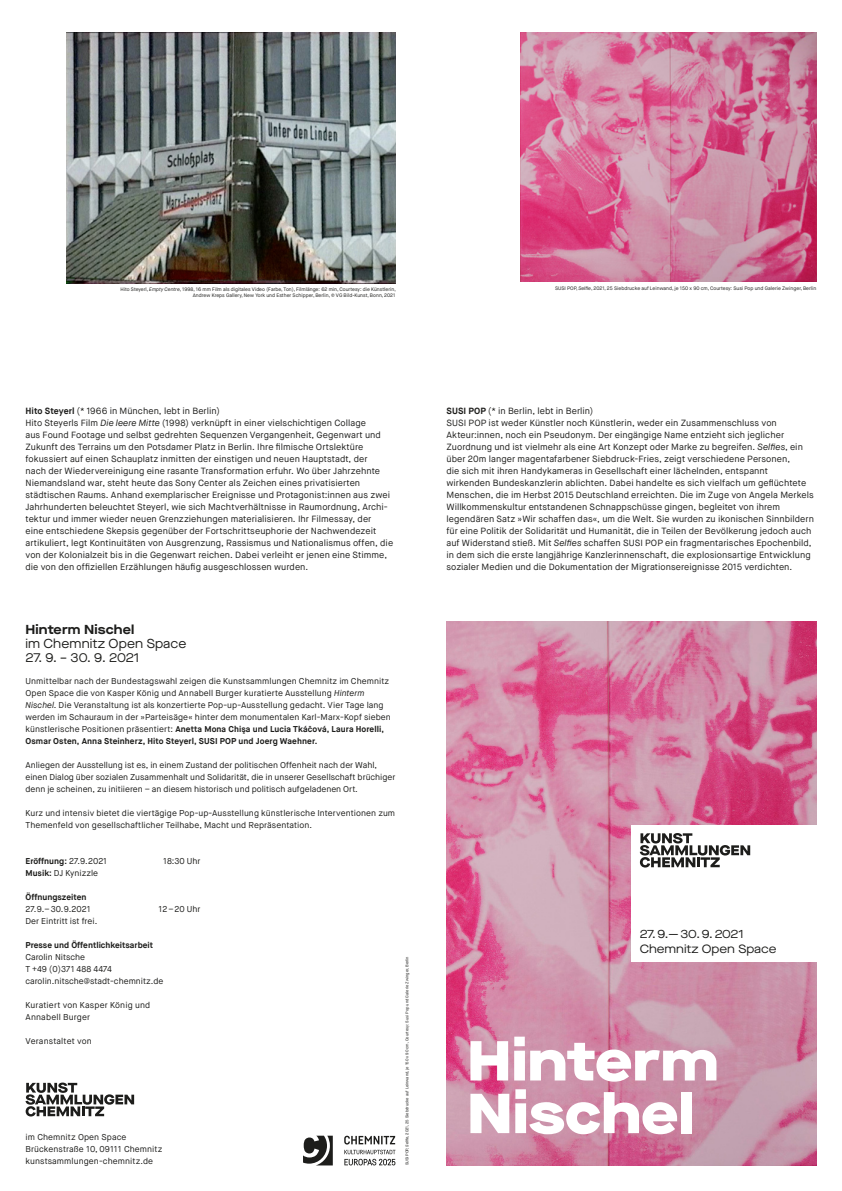
<style>
.page{position:relative;width:842px;height:1191px;background:#fff}
.page>*{position:absolute;margin:0;border:0;box-sizing:border-box;transform-origin:0 0}
.t1{font:900 56.2px "Maison Neue Extended";letter-spacing:.01em;color:#fff}
.Headline_-_MNE_13_Au{font:13px/14px "Maison Neue Extended";letter-spacing:.01em;color:#1d1d1b;scale:.95 1}
.t2{font:12px "Maison Neue Extended";color:#1d1d1b}
.t3{font:9px/12px "Maison Neue";letter-spacing:.005em;color:#1d1d1b}
.Absatzformat_1{font:8.5px/12px "Maison Neue";letter-spacing:.005em;color:#1d1d1b}
.Text___MN_8_5{font:8.5px "Maison Neue";letter-spacing:.01em;color:#1d1d1b}
.Absatzformat_1-2{font:700 8.5px "Maison Neue";color:#1d1d1b}
.t4{font:5px "Maison Neue";color:#1d1d1b}
.t5{font:4px "Maison Neue";color:#1d1d1b}
.s1{font-style:italic}
.s2{font-weight:700}
.s3{font-weight:400}
</style>
<div class="page">
<img style="left:446px;top:621px;width:370px;height:544px">
<div style="left:631px;top:825px;width:211px;height:136px;background:#fff"></div>
<svg style="left:640px;top:833px;width:110px;height:34px"></svg>
<svg style="left:26px;top:1082px;width:108px;height:34px"></svg>
<svg style="left:303px;top:1135px;width:30px;height:30px"></svg>
<svg style="left:344px;top:1135px;width:51px;height:30px"></svg>
<img style="left:520px;top:32px;width:296px;height:250px">
<img style="left:66px;top:32px;width:329px;height:251px">
<p class="t4" style="left:120px;top:286px;width:277px">Hito Steyerl, <span class="s1">Empty Centre</span>, 1998, 16 mm Film als digitales Video (Farbe, Ton), Filmlänge: 62 min, Courtesy: die Künstlerin,</p>
<p class="t4" style="left:193px;top:292px;width:204px">Andrew Kreps Gallery, New York und Esther Schipper, Berlin, © VG Bild-Kunst, Bonn, 2021</p>
<p class="t4" style="left:555px;top:285px;width:263px">SUSI POP, <span class="s1">Selfie</span>, 2021, 25 Siebdrucke auf Leinwand, je 150 x 90 cm, Courtesy: Susi Pop und Galerie Zwinger, Berlin</p>
<p class="t3" style="left:26px;top:404px;width:196px"><span class="s2">Hito Steyerl</span> (* 1966 in München, lebt in Berlin)</p>
<p class="t3" style="left:26px;top:416px;width:369px">Hito Steyerls Film <span class="s1">Die leere Mitte</span> (1998) verknüpft in einer vielschichtigen Collage<br>aus Found Footage und selbst gedrehten Sequenzen Vergangenheit, Gegenwart und Zukunft des Terrains um den Potsdamer Platz in Berlin. Ihre filmische Ortslektüre fokussiert auf einen Schauplatz inmitten der einstigen und neuen Hauptstadt, der<br>nach der Wiedervereinigung eine rasante Transformation erfuhr. Wo über Jahrzehnte Niemandsland war, steht heute das Sony Center als Zeichen eines privatisierten städtischen Raums. Anhand exemplarischer Ereignisse und Protagonist:innen aus zwei Jahrhunderten beleuchtet Steyerl, wie sich Machtverhältnisse in Raumordnung, Archi&shy;tektur und immer wieder neuen Grenzziehungen materialisieren. Ihr Filmessay, der<br>eine entschiedene Skepsis gegenüber der Fortschrittseuphorie der Nachwendezeit artikuliert, legt Kontinuitäten von Ausgrenzung, Rassismus und Nationalismus offen, die von der Kolonialzeit bis in die Gegenwart reichen. Dabei verleiht er jenen eine Stimme, die von den offiziellen Erzählungen häufig ausgeschlossen wurden.</p>
<p class="Headline_-_MNE_13_Au" style="left:26px;top:622px;width:171px"><span class="s2">Hinterm Nischel<br></span>im Chemnitz Open Space</p>
<p class="Headline_-_MNE_13_Au" style="left:26px;top:650px;width:121px">27. 9. – 30. 9. 2021</p>
<p class="Absatzformat_1" style="left:26px;top:675px;width:367px">Unmittelbar nach der Bundestagswahl zeigen die Kunstsammlungen Chemnitz im Chemnitz Open Space die von Kasper König und Annabell Burger kuratierte Ausstellung <span class="s1">Hinterm Nischel</span>. Die Veranstaltung ist als konzertierte Pop-up-Ausstellung gedacht. Vier Tage lang werden im Schauraum in der »Parteisäge« hinter dem monumentalen Karl-Marx-Kopf sieben künstlerische Positionen präsentiert: <span class="s2">Anetta Mona Chişa und Lucia Tkáčová, Laura Horelli, Osmar Osten, Anna Steinherz, Hito Steyerl, SUSI POP und Joerg Waehner.</span></p>
<p class="Absatzformat_1" style="left:26px;top:759px;width:371px">Anliegen der Ausstellung ist es, in einem Zustand der politischen Offenheit nach der Wahl, einen Dialog über sozialen Zusammenhalt und Solidarität, die in unserer Gesellschaft brüchiger denn je scheinen, zu initiieren – an diesem historisch und politisch aufgeladenen Ort.</p>
<p class="Absatzformat_1" style="left:26px;top:807px;width:371px">Kurz und intensiv bietet die viertägige Pop-up-Ausstellung künstlerische Interventionen zum<br>Themenfeld von gesellschaftlicher Teilhabe, Macht und Repräsentation.</p>
<p class="Absatzformat_1-2" style="left:26px;top:856px;width:83px">Eröffnung: <span class="s3">27.9.2021</span></p>
<p class="Absatzformat_1" style="left:163px;top:855px;width:39px">18:30 Uhr</p>
<p class="Absatzformat_1" style="left:26px;top:867px;width:74px"><span class="s2">Musik:</span> DJ Kynizzle</p>
<p class="Absatzformat_1-2" style="left:26px;top:892px;width:63px">Öffnungszeiten</p>
<p class="Absatzformat_1" style="left:26px;top:903px;width:67px">27.9.–30.9.2021</p>
<p class="Absatzformat_1" style="left:158px;top:903px;width:44px">12–20 Uhr</p>
<p class="Absatzformat_1" style="left:26px;top:915px;width:73px">Der Eintritt ist frei.</p>
<p class="Absatzformat_1-2" style="left:26px;top:940px;width:129px">Presse und Öffentlichkeitsarbeit</p>
<p class="Absatzformat_1" style="left:26px;top:951px;width:61px">Carolin Nitsche</p>
<p class="Absatzformat_1" style="left:26px;top:963px;width:88px">T +49 (0)371 488 4474</p>
<p class="Absatzformat_1" style="left:26px;top:975px;width:139px">carolin.nitsche@stadt-chemnitz.de</p>
<p class="Absatzformat_1" style="left:26px;top:999px;width:126px">Kuratiert von Kasper König und</p>
<p class="Absatzformat_1" style="left:26px;top:1011px;width:66px">Annabell Burger</p>
<p class="Absatzformat_1" style="left:26px;top:1035px;width:68px">Veranstaltet von</p>
<p class="Text___MN_8_5" style="left:26px;top:1132px;width:102px">im Chemnitz Open Space</p>
<p class="Text___MN_8_5" style="left:26px;top:1144px;width:138px">Brückenstraße 10, 09111 Chemnitz</p>
<p class="Text___MN_8_5" style="left:26px;top:1156px;width:129px">kunstsammlungen-chemnitz.de</p>
<p class="t5" style="left:404px;top:1165px;width:211px;rotate:-90deg">SUSI POP, <span class="s1">Selfie</span>, 2021, 25 Siebdrucke auf Leinwand, je 150 x 90 cm, Courtesy: Susi Pop und Galerie Zwinger, Berlin</p>
<p class="t3" style="left:446px;top:405px;width:148px"><span class="s2">SUSI POP</span> (* in Berlin, lebt in Berlin)</p>
<p class="t3" style="left:446px;top:417px;width:369px">SUSI POP ist weder Künstler noch Künstlerin, weder ein Zusammenschluss von Akteur:innen, noch ein Pseudonym. Der eingängige Name entzieht sich jeglicher Zuordnung und ist vielmehr als eine Art Konzept oder Marke zu begreifen. <span class="s1">Selfies</span>, ein über 20m langer magentafarbener Siebdruck-Fries, zeigt verschiedene Personen,<br>die sich mit ihren Handykameras in Gesellschaft einer lächelnden, entspannt wirkenden Bundeskanzlerin ablichten. Dabei handelte es sich vielfach um geflüchtete Menschen, die im Herbst 2015 Deutschland erreichten. Die im Zuge von Angela Merkels Willkommenskultur entstandenen Schnappschüsse gingen, begleitet von ihrem legendären Satz »Wir schaffen das«, um die Welt. Sie wurden zu ikonischen Sinnbildern für eine Politik der Solidarität und Humanität, die in Teilen der Bevölkerung jedoch auch auf Widerstand stieß. Mit <span class="s1">Selfies</span> schaffen SUSI POP ein fragmentarisches Epochenbild, in dem sich die erste langjährige Kanzlerinnenschaft, die explosionsartige Entwicklung sozialer Medien und die Dokumentation der Migrationsereignisse 2015 verdichten.</p>
<p class="t2" style="left:640px;top:926px;width:105px">27. 9.— 30. 9. 2021</p>
<p class="t2" style="left:640px;top:940px;width:138px">Chemnitz Open Space</p>
<p class="t1" style="left:467px;top:1018px;width:253px">Hinterm</p>
<p class="t1" style="left:467px;top:1071px;width:228px">Nischel</p>
</div>
